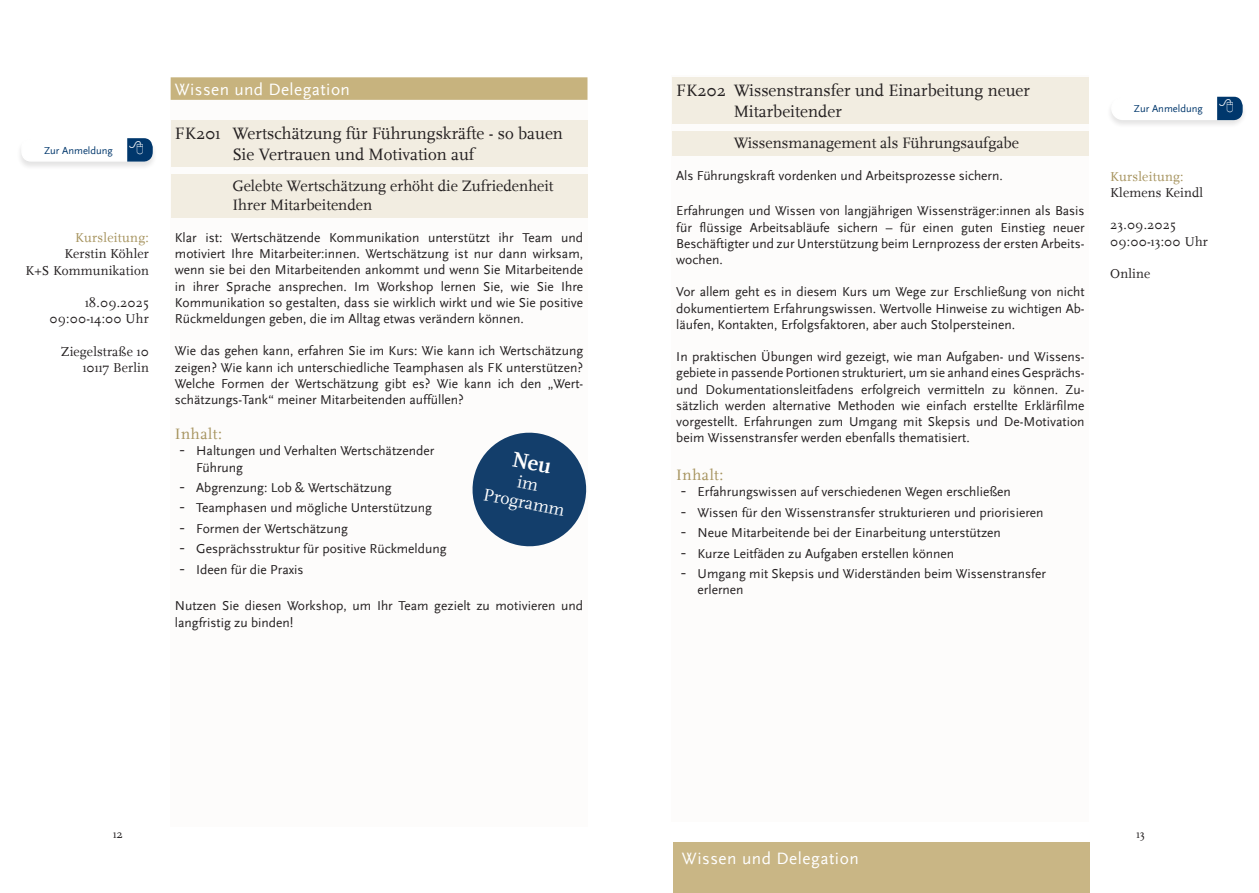
<style>
.page{position:relative;width:1259px;height:893px;background:#fff}
.page>*{position:absolute;margin:0;border:0;box-sizing:border-box;transform-origin:0 0}
.t1{font:18px/19.5px "HU Scala";color:#fff;text-align:center}
.t2{font:17.25px/20.7px "HU Scala";color:#231f20}
.t3{font:17.25px "HU Scala Sans";letter-spacing:.025em;color:#fff}
.t4{font:15.75px/18.9px "HU Scala";color:#231f20}
.t5{font:15.75px "HU Scala";letter-spacing:.03em;color:#a5925c}
.t6{font:13.5px/16.2px "HU Scala Sans";color:#231f20;text-align:justify}
.t7{font:13.5px/16.2px "HU Scala";letter-spacing:.01em;color:#231f20;text-align:right}
.t8{font:13.5px "HU Scala";letter-spacing:.02em;color:#a5925c}
.t9{font:12px "HU Scala";color:#231f20}
.t10{font:10.5px "HU Scala Sans";color:#00376c}
.s1{font-family:"Verdana"}
</style>
<div class="page">
<div style="left:673px;top:843px;width:417px;height:50px;background:#c9b685"></div>
<div style="left:671px;top:76px;width:418px;height:746px;background:#fdfcfb"></div>
<div style="left:170px;top:80px;width:418px;height:747px;background:#fdfcfb"></div>
<div style="left:171px;top:77px;width:416px;height:23px;background:#c7b37e"></div>
<div style="left:171px;top:121px;width:416px;height:46px;background:#f2ede1"></div>
<div style="left:171px;top:174px;width:416px;height:43px;background:#f2ede1"></div>
<div style="left:672px;top:78px;width:417px;height:46px;background:#f2ede1"></div>
<div style="left:672px;top:131px;width:417px;height:24px;background:#f2ede1"></div>
<div style="left:17px;top:138px;width:140px;height:32px;background:#231f20;opacity:.12"></div>
<div style="left:22px;top:139px;width:130px;height:22px;background:#fff;border-radius:9px"></div>
<div style="left:21px;top:138px;width:132px;height:24px;border:2px solid #fff;border-radius:9px"></div>
<div style="left:1107px;top:96px;width:140px;height:33px;background:#231f20;opacity:.12"></div>
<div style="left:1112px;top:97px;width:130px;height:22px;background:#fff;border-radius:11px"></div>
<div style="left:1111px;top:97px;width:131px;height:23px;border:2px solid #fff;border-radius:11px"></div>
<svg style="left:126px;top:138px;width:27px;height:24px"></svg>
<svg style="left:1216px;top:96px;width:27px;height:25px"></svg>
<svg style="left:472px;top:432px;width:115px;height:115px"></svg>
<p class="t10" style="left:44px;top:145px;width:70px">Zur Anmeldung</p>
<p class="t8" style="left:75px;top:230px;width:75px">Kursleitung:</p>
<p class="t7" style="left:25px;top:246px;width:125px">Kerstin Köhler<br>K+S Kommunikation</p>
<p class="t7" style="left:50px;top:295px;width:101px">18.09.2025<br>09:00-14:00 Uhr</p>
<p class="t7" style="left:61px;top:343px;width:89px">Ziegelstraße 10<br>10117 Berlin</p>
<p class="t3" style="left:175px;top:80px;width:177px">Wissen und Delegation</p>
<p class="t2" style="left:232px;top:123px;width:332px;text-indent:-57px">FK201 Wertschätzung für Führungskräfte - so bauen<br>Sie Vertrauen und Motivation auf</p>
<p class="t4" style="left:232px;top:177px;width:323px">Gelebte Wertschätzung erhöht die Zufriedenheit<br>Ihrer Mitarbeitenden</p>
<p class="t6" style="left:175px;top:230px;width:410px">Klar ist: Wertschätzende Kommunikation unterstützt ihr Team und motiviert Ihre Mitarbeiter:innen. Wertschätzung ist nur dann wirksam, wenn sie bei den Mitarbeitenden ankommt und wenn Sie Mitarbeitende in ihrer Sprache ansprechen. Im Workshop lernen Sie, wie Sie Ihre Kommunikation so gestalten, dass sie wirklich wirkt und wie Sie positive Rückmeldungen geben, die im Alltag etwas verändern können.</p>
<p class="t6" style="left:175px;top:343px;width:410px">Wie das gehen kann, erfahren Sie im Kurs: Wie kann ich Wertschätzung zeigen? Wie kann ich unterschiedliche Teamphasen als FK unterstützen?<br>Welche Formen der Wertschätzung gibt es? Wie kann ich den „Wert&shy;schätzungs-Tank“ meiner Mitarbeitenden auffüllen?</p>
<p class="t5" style="left:175px;top:425px;width:49px">Inhalt:</p>
<p class="t6" style="left:196px;top:443px;width:240px;text-indent:-17px"><span class="s1">-</span> Haltungen und Verhalten Wertschätzender<br>Führung</p>
<p class="t6" style="left:179px;top:480px;width:214px"><span class="s1">-</span> Abgrenzung: Lob &amp; Wertschätzung</p>
<p class="t6" style="left:179px;top:500px;width:254px"><span class="s1">-</span> Teamphasen und mögliche Unterstützung</p>
<p class="t6" style="left:179px;top:521px;width:170px"><span class="s1">-</span> Formen der Wertschätzung</p>
<p class="t6" style="left:179px;top:541px;width:269px"><span class="s1">-</span> Gesprächsstruktur für positive Rückmeldung</p>
<p class="t6" style="left:179px;top:562px;width:126px"><span class="s1">-</span> Ideen für die Praxis</p>
<p class="t6" style="left:175px;top:598px;width:410px">Nutzen Sie diesen Workshop, um Ihr Team gezielt zu motivieren und langfristig zu binden!</p>
<h1 class="t1" style="left:489px;top:466px;width:84px;rotate:11deg">im<br>Programm</h1>
<p class="t2" style="left:733px;top:80px;width:298px;text-indent:-57px">FK202 Wissenstransfer und Einarbeitung neuer<br>Mitarbeitender</p>
<p class="t4" style="left:733px;top:134px;width:287px">Wissensmanagement als Führungsaufgabe</p>
<p class="t6" style="left:676px;top:168px;width:328px">Als Führungskraft vordenken und Arbeitsprozesse sichern.</p>
<p class="t6" style="left:676px;top:203px;width:410px">Erfahrungen und Wissen von langjährigen Wissensträger:innen als Basis für flüssige Arbeitsabläufe sichern – für einen guten Einstieg neuer Beschäftigter und zur Unterstützung beim Lernprozess der ersten Arbeits&shy;wochen.</p>
<p class="t6" style="left:676px;top:284px;width:410px">Vor allem geht es in diesem Kurs um Wege zur Erschließung von nicht dokumentiertem Erfahrungswissen. Wertvolle Hinweise zu wichtigen Ab&shy;läufen, Kontakten, Erfolgsfaktoren, aber auch Stolpersteinen.</p>
<p class="t6" style="left:676px;top:349px;width:410px">In praktischen Übungen wird gezeigt, wie man Aufgaben- und Wissens&shy;gebiete in passende Portionen strukturiert, um sie anhand eines Gesprächs&shy;und Dokumentationsleitfadens erfolgreich vermitteln zu können. Zu&shy;sätzlich werden alternative Methoden wie einfach erstellte Erklärfilme vorgestellt. Erfahrungen zum Umgang mit Skepsis und De-Motivation beim Wissenstransfer werden ebenfalls thematisiert.</p>
<p class="t5" style="left:676px;top:466px;width:49px">Inhalt:</p>
<p class="t6" style="left:680px;top:484px;width:332px"><span class="s1">-</span> Erfahrungswissen auf verschiedenen Wegen erschließen</p>
<p class="t6" style="left:680px;top:504px;width:364px"><span class="s1">-</span> Wissen für den Wissenstransfer strukturieren und priorisieren</p>
<p class="t6" style="left:680px;top:525px;width:322px"><span class="s1">-</span> Neue Mitarbeitende bei der Einarbeitung unterstützen</p>
<p class="t6" style="left:680px;top:545px;width:275px"><span class="s1">-</span> Kurze Leitfäden zu Aufgaben erstellen können</p>
<p class="t6" style="left:697px;top:566px;width:350px;text-indent:-17px"><span class="s1">-</span> Umgang mit Skepsis und Widerständen beim Wissenstransfer erlernen</p>
<p class="t10" style="left:1134px;top:103px;width:70px">Zur Anmeldung</p>
<p class="t8" style="left:1110px;top:169px;width:75px">Kursleitung:</p>
<p class="t7" style="left:1110px;top:185px;width:94px">Klemens Keindl</p>
<p class="t7" style="left:1110px;top:217px;width:99px;text-align:left">23.09.2025<br>09:00-13:00 Uhr</p>
<p class="t7" style="left:1110px;top:266px;width:42px">Online</p>
<p class="t9" style="left:113px;top:828px;width:11px">12</p>
<p class="t9" style="left:1136px;top:828px;width:10px">13</p>
<p class="t3" style="left:682px;top:849px;width:178px">Wissen und Delegation</p>
</div>
